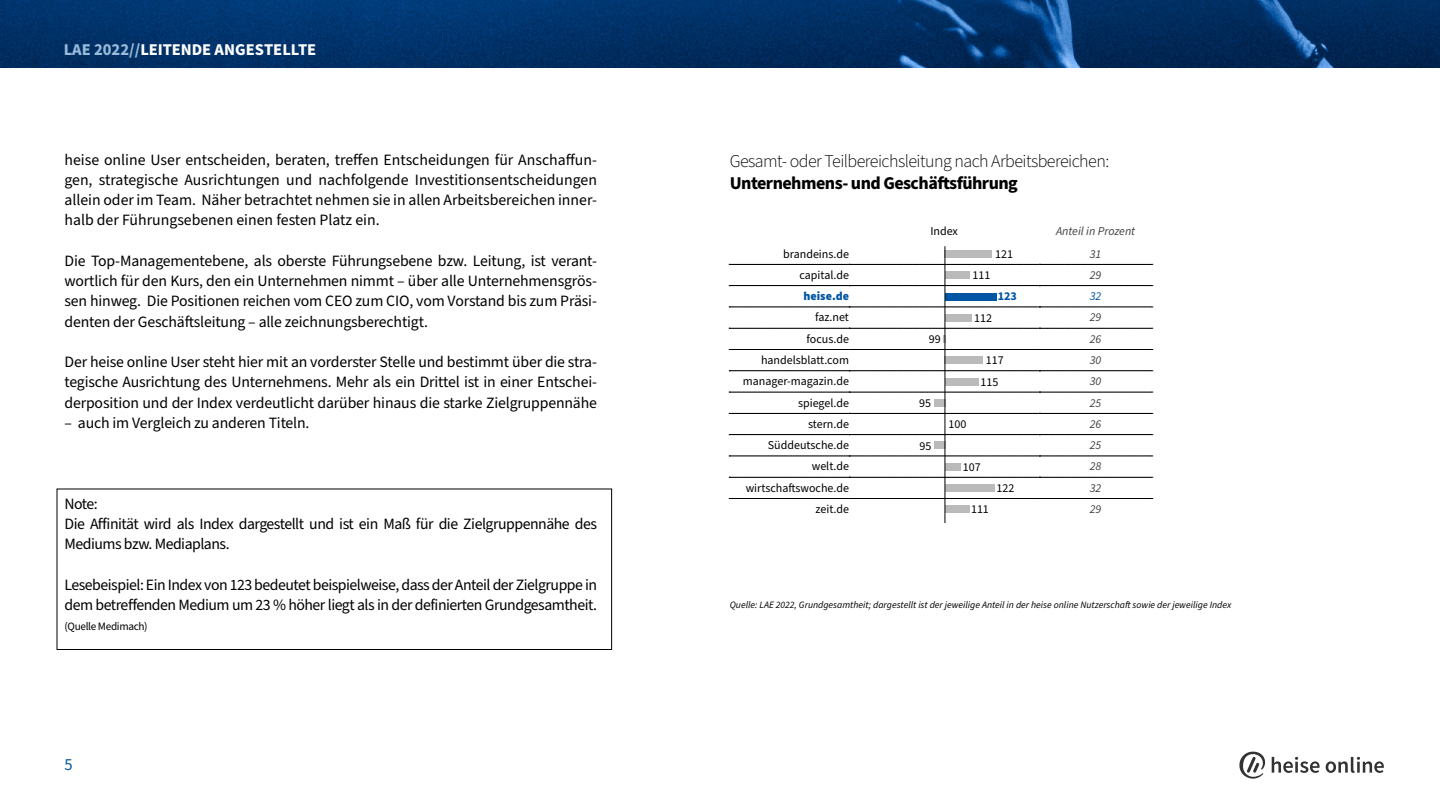
<style>
.page{position:relative;width:1440px;height:810px;background:#fff}
.page>*{position:absolute;margin:0;border:0;box-sizing:border-box;transform-origin:0 0}
.t1{font:300 18px "Source Sans Pro";letter-spacing:-.03em;color:#000}
.t2{font:700 18px "Source Sans Pro";letter-spacing:-.03em;color:#000}
.t3{font:700 16.5px "Source Sans Pro";color:#fff}
.t4{font:16.5px "Source Sans Pro";color:#0056a4}
.t5{font:15.75px/20.2px "Source Sans Pro";letter-spacing:-.03em;color:#000;text-align:justify}
.t6{font:15.75px "Source Sans Pro";letter-spacing:-.01em;color:#000}
.t7{font:12px/21.3px "Source Sans Pro";color:#000;text-align:center}
.t8{font:italic 12px "Source Sans Pro";color:#404040}
.t9{font:900 12px "Source Sans Pro";color:#0056a4}
.t10{font:700 12px "Source Sans Pro";color:#0056a4}
.t11{font:italic 12px "Source Sans Pro";color:#0056a4}
.t12{font:11.25px "Source Sans Pro";letter-spacing:-.03em;color:#000}
.t13{font:italic 9.75px "Source Sans Pro";color:#000}
.s1{color:#99bbdb}
</style>
<div class="page">
<svg style="left:1239px;top:752px;width:26px;height:27px"></svg>
<svg style="left:1272px;top:757px;width:48px;height:16px"></svg>
<svg style="left:1326px;top:757px;width:58px;height:16px"></svg>
<img style="left:0;top:0;width:1440px;height:68px">
<svg style="left:729px;top:264px;width:424px;height:1px"></svg>
<svg style="left:729px;top:286px;width:424px;height:1px"></svg>
<svg style="left:729px;top:307px;width:424px;height:1px"></svg>
<svg style="left:729px;top:328px;width:424px;height:1px"></svg>
<svg style="left:729px;top:349px;width:424px;height:1px"></svg>
<svg style="left:729px;top:371px;width:424px;height:1px"></svg>
<svg style="left:729px;top:392px;width:424px;height:1px"></svg>
<svg style="left:729px;top:413px;width:424px;height:1px"></svg>
<svg style="left:729px;top:435px;width:424px;height:1px"></svg>
<svg style="left:729px;top:456px;width:424px;height:1px"></svg>
<svg style="left:729px;top:477px;width:424px;height:1px"></svg>
<svg style="left:729px;top:498px;width:424px;height:1px"></svg>
<div style="left:945px;top:250px;width:47px;height:8px;background:#bababa"></div>
<div style="left:945px;top:272px;width:25px;height:7px;background:#bababa"></div>
<div style="left:945px;top:293px;width:52px;height:7px;background:#0056a4"></div>
<div style="left:945px;top:314px;width:27px;height:8px;background:#bababa"></div>
<svg style="left:943px;top:335px;width:2px;height:8px"></svg>
<div style="left:945px;top:357px;width:38px;height:7px;background:#bababa"></div>
<div style="left:945px;top:378px;width:34px;height:7px;background:#bababa"></div>
<div style="left:934px;top:399px;width:11px;height:8px;background:#bababa"></div>
<div style="left:934px;top:442px;width:11px;height:7px;background:#bababa"></div>
<div style="left:945px;top:463px;width:16px;height:7px;background:#bababa"></div>
<div style="left:945px;top:484px;width:49px;height:8px;background:#bababa"></div>
<div style="left:945px;top:505px;width:25px;height:8px;background:#bababa"></div>
<hr style="left:945px;top:246px;width:1px;height:277px;background:#000">
<div style="left:57px;top:489px;width:555px;height:161px;border:1px solid #000"></div>
<p class="t3" style="left:64px;top:38px;width:254px"><span class="s1">LAE 2022//</span>LEITENDE ANGESTELLTE</p>
<p class="t5" style="left:64px;top:150px;width:534px">heise online User entscheiden, beraten, treffen Entscheidungen für Anschaffun&shy;gen, strategische Ausrichtungen und nachfolgende Investitionsentscheidungen allein oder im Team. Näher betrachtet nehmen sie in allen Arbeitsbereichen inner&shy;halb der Führungsebenen einen festen Platz ein.</p>
<p class="t5" style="left:64px;top:251px;width:534px">Die Top-Managementebene, als oberste Führungsebene bzw. Leitung, ist verant&shy;wortlich für den Kurs, den ein Unternehmen nimmt – über alle Unternehmensgrös&shy;sen hinweg. Die Positionen reichen vom CEO zum CIO, vom Vorstand bis zum Präsi&shy;denten der Geschäftsleitung – alle zeichnungsberechtigt.</p>
<p class="t5" style="left:64px;top:352px;width:534px">Der heise online User steht hier mit an vorderster Stelle und bestimmt über die stra&shy;tegische Ausrichtung des Unternehmens. Mehr als ein Drittel ist in einer Entschei&shy;derposition und der Index verdeutlicht darüber hinaus die starke Zielgruppennähe</p>
<p class="t6" style="left:64px;top:412px;width:247px">– auch im Vergleich zu anderen Titeln.</p>
<p class="t5" style="left:64px;top:494px;width:534px;text-align:left">Note:<br>Die Affinität wird als Index dargestellt und ist ein Maß für die Zielgruppennähe des<br>Mediums bzw. Mediaplans.</p>
<p class="t5" style="left:64px;top:575px;width:534px">Lesebeispiel: Ein Index von 123 bedeutet beispielweise, dass der Anteil der Zielgruppe in dem betreffenden Medium um 23 % höher liegt als in der definierten Grundgesamtheit.</p>
<p class="t12" style="left:64px;top:619px;width:85px">(Quelle Medimach)</p>
<p class="t4" style="left:64px;top:754px;width:10px">5</p>
<p class="t1" style="left:730px;top:149px;width:381px">Gesamt- oder Teilbereichsleitung nach Arbeitsbereichen:</p>
<p class="t2" style="left:730px;top:170px;width:290px">Unternehmens- und Geschäftsführung</p>
<p class="t7" style="left:930px;top:221px;width:29px">Index</p>
<p class="t8" style="left:1056px;top:223px;width:81px">Anteil in Prozent</p>
<p class="t7" style="left:783px;top:243px;width:67px">brandeins.de</p>
<p class="t8" style="left:1090px;top:246px;width:13px">31</p>
<p class="t7" style="left:800px;top:265px;width:51px">capital.de</p>
<p class="t8" style="left:1090px;top:267px;width:13px">29</p>
<p class="t9" style="left:804px;top:288px;width:47px">heise.de</p>
<p class="t11" style="left:1090px;top:288px;width:13px">32</p>
<p class="t7" style="left:815px;top:307px;width:35px">faz.net</p>
<p class="t8" style="left:1090px;top:309px;width:13px">29</p>
<p class="t7" style="left:807px;top:329px;width:44px">focus.de</p>
<p class="t8" style="left:1090px;top:331px;width:13px">26</p>
<p class="t7" style="left:761px;top:350px;width:89px">handelsblatt.com</p>
<p class="t8" style="left:1090px;top:352px;width:13px">30</p>
<p class="t7" style="left:743px;top:371px;width:108px">manager-magazin.de</p>
<p class="t8" style="left:1090px;top:373px;width:13px">30</p>
<p class="t7" style="left:798px;top:392px;width:52px">spiegel.de</p>
<p class="t8" style="left:1090px;top:395px;width:13px">25</p>
<p class="t7" style="left:808px;top:414px;width:42px">stern.de</p>
<p class="t8" style="left:1090px;top:416px;width:13px">26</p>
<p class="t7" style="left:768px;top:435px;width:83px">Süddeutsche.de</p>
<p class="t8" style="left:1090px;top:437px;width:13px">25</p>
<p class="t7" style="left:812px;top:456px;width:39px">welt.de</p>
<p class="t8" style="left:1090px;top:458px;width:13px">28</p>
<p class="t7" style="left:746px;top:478px;width:105px">wirtschaftswoche.de</p>
<p class="t8" style="left:1090px;top:480px;width:13px">32</p>
<p class="t7" style="left:815px;top:499px;width:35px">zeit.de</p>
<p class="t8" style="left:1090px;top:501px;width:13px">29</p>
<p class="t7" style="left:995px;top:244px;width:19px">121</p>
<p class="t7" style="left:973px;top:265px;width:19px">111</p>
<p class="t10" style="left:998px;top:288px;width:21px">123</p>
<p class="t7" style="left:974px;top:307px;width:19px">112</p>
<p class="t7" style="left:929px;top:329px;width:13px">99</p>
<p class="t7" style="left:980px;top:350px;width:25px">117<br>115</p>
<p class="t7" style="left:919px;top:393px;width:13px">95</p>
<p class="t7" style="left:949px;top:414px;width:19px">100</p>
<p class="t7" style="left:920px;top:435px;width:13px">95</p>
<p class="t7" style="left:963px;top:457px;width:19px">107</p>
<p class="t7" style="left:997px;top:478px;width:19px">122</p>
<p class="t7" style="left:971px;top:499px;width:19px">111</p>
<p class="t13" style="left:730px;top:599px;width:503px">Quelle: LAE 2022, Grundgesamtheit; dargestellt ist der jeweilige Anteil in der heise online Nutzerschaft sowie der jeweilige Index</p>
</div>
